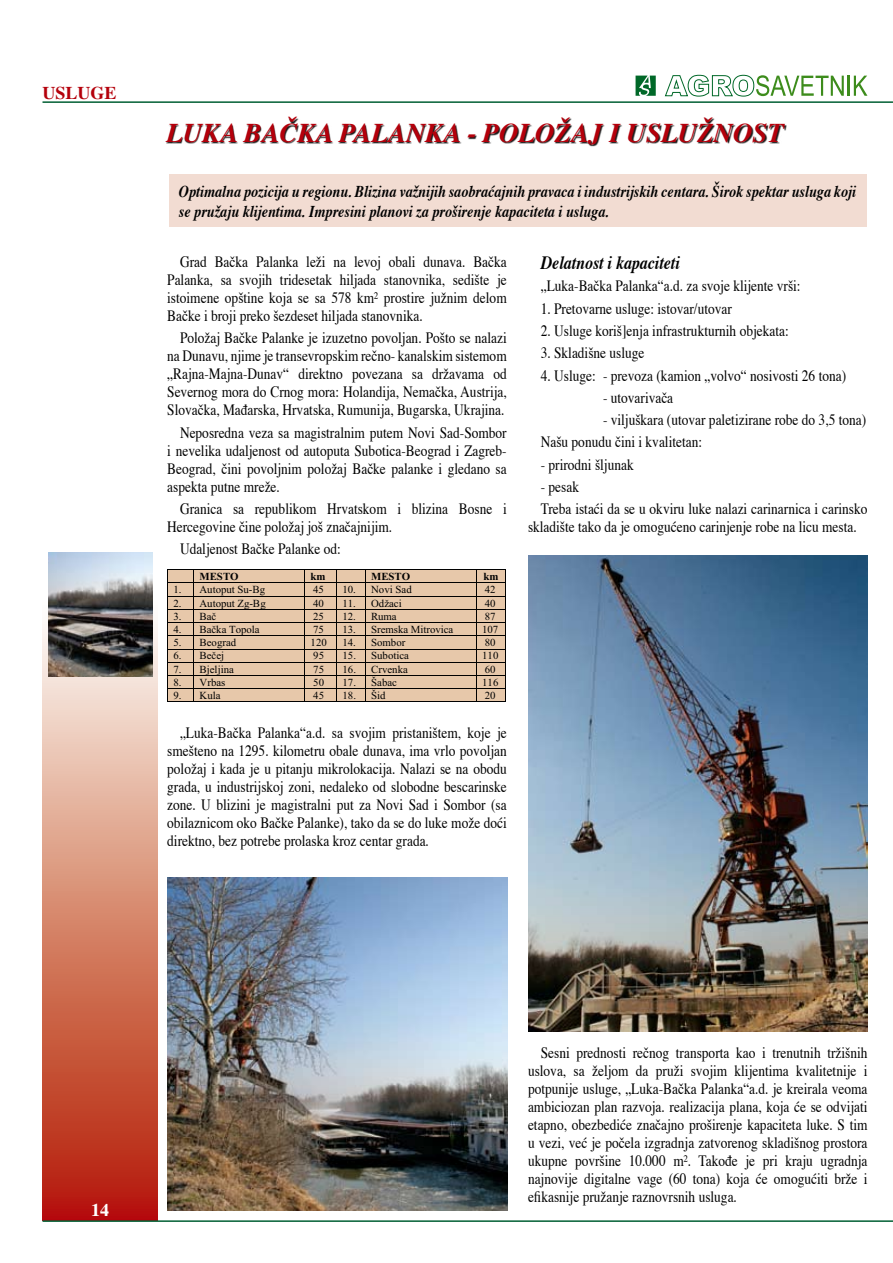
<style>
.page{position:relative;width:893px;height:1263px;background:#fff}
.page>*{position:absolute;margin:0;border:0;box-sizing:border-box;transform-origin:0 0}
.t1{font:italic 700 27px "Times";color:#b4000b}
.t2{font:italic 700 18.75px "Times";color:#000;scale:.85 1}
.t3{font:700 18px "Times";color:#b4000b}
.t4{font:700 18px "Times";color:#fff}
.t5{font:italic 700 16.5px/19.8px "Times";color:#000;scale:.86 1}
.t6{font:15.75px/18px "Times";color:#000;text-align:justify;scale:.85 1}
.t7{font:10.8px "Times New Roman";color:#010101}
.t8{font:700 10.8px "Times New Roman";color:#010101}
</style>
<div class="page">
<div style="left:167px;top:569px;width:339px;height:133px;background:#e7c8aa"></div>
<hr style="left:194px;top:569px;width:110px;height:1px;background:#010101">
<hr style="left:305px;top:569px;width:31px;height:1px;background:#010101">
<hr style="left:366px;top:569px;width:110px;height:1px;background:#010101">
<hr style="left:194px;top:583px;width:110px;height:1px;background:#010101">
<hr style="left:305px;top:583px;width:31px;height:1px;background:#010101">
<hr style="left:366px;top:583px;width:110px;height:1px;background:#010101">
<hr style="left:194px;top:596px;width:110px;height:1px;background:#010101">
<hr style="left:305px;top:596px;width:31px;height:1px;background:#010101">
<hr style="left:366px;top:596px;width:110px;height:1px;background:#010101">
<hr style="left:194px;top:609px;width:110px;height:1px;background:#010101">
<hr style="left:305px;top:609px;width:31px;height:1px;background:#010101">
<hr style="left:366px;top:609px;width:110px;height:1px;background:#010101">
<hr style="left:194px;top:622px;width:110px;height:1px;background:#010101">
<hr style="left:305px;top:622px;width:31px;height:1px;background:#010101">
<hr style="left:366px;top:622px;width:110px;height:1px;background:#010101">
<hr style="left:194px;top:635px;width:110px;height:1px;background:#010101">
<hr style="left:305px;top:635px;width:31px;height:1px;background:#010101">
<hr style="left:366px;top:635px;width:110px;height:1px;background:#010101">
<hr style="left:194px;top:649px;width:110px;height:1px;background:#010101">
<hr style="left:305px;top:649px;width:31px;height:1px;background:#010101">
<hr style="left:366px;top:649px;width:110px;height:1px;background:#010101">
<hr style="left:194px;top:662px;width:110px;height:1px;background:#010101">
<hr style="left:305px;top:662px;width:31px;height:1px;background:#010101">
<hr style="left:366px;top:662px;width:110px;height:1px;background:#010101">
<hr style="left:194px;top:675px;width:110px;height:1px;background:#010101">
<hr style="left:305px;top:675px;width:31px;height:1px;background:#010101">
<hr style="left:366px;top:675px;width:110px;height:1px;background:#010101">
<hr style="left:194px;top:688px;width:110px;height:1px;background:#010101">
<hr style="left:305px;top:688px;width:31px;height:1px;background:#010101">
<hr style="left:366px;top:688px;width:110px;height:1px;background:#010101">
<svg style="left:167px;top:569px;width:27px;height:133px"></svg>
<hr style="left:194px;top:701px;width:110px;height:1px;background:#010101">
<svg style="left:304px;top:569px;width:1px;height:133px"></svg>
<hr style="left:305px;top:701px;width:31px;height:1px;background:#010101">
<svg style="left:336px;top:569px;width:30px;height:133px"></svg>
<hr style="left:366px;top:701px;width:110px;height:1px;background:#010101">
<svg style="left:476px;top:569px;width:30px;height:133px"></svg>
<img style="left:167px;top:878px;width:340px;height:332px">
<img style="left:529px;top:556px;width:338px;height:476px">
<svg style="left:43px;top:597px;width:114px;height:623px;background:#d37d67"></svg>
<hr style="left:43px;top:1220px;width:850px;height:2px;background:#005f33">
<img style="left:49px;top:553px;width:104px;height:124px">
<div style="left:169px;top:174px;width:698px;height:52px;background:#f2dcd2"></div>
<div style="left:166px;top:118px;width:711px;height:65px;background:#000;opacity:.9"></div>
<hr style="left:43px;top:101px;width:850px;height:2px;background:#005f33">
<svg style="left:636px;top:76px;width:20px;height:20px"></svg>
<svg style="left:664px;top:75px;width:180px;height:22px"></svg>
<hr style="left:848px;top:76px;width:2px;height:20px;background:#3d8c1c">
<svg style="left:854px;top:76px;width:13px;height:20px"></svg>
<p class="t3" style="left:43px;top:76px;width:76px">USLUGE</p>
<h1 class="t1" style="left:166px;top:108px;width:619px">LUKA BAČKA PALANKA - POLOŽAJ I USLUŽNOST</h1>
<p class="t5" style="left:179px;top:180px;width:789px">Optimalna pozicija u regionu. Blizina važnijih saobraćajnih pravaca i industrijskih centara. Širok spektar usluga koji se pružaju klijentima. Impresini planovi za proširenje kapaciteta i usluga.</p>
<p class="t6" style="left:167px;top:251px;width:401px;text-indent:13px">Grad Bačka Palanka leži na levoj obali dunava. Bačka Palanka, sa svojih tridesetak hiljada stanovnika, sedište je istoimene opštine koja se sa 578 km² prostire južnim delom Bačke i broji preko šezdeset hiljada stanovnika.</p>
<p class="t6" style="left:167px;top:328px;width:401px;text-indent:13px">Položaj Bačke Palanke je izuzetno povoljan. Pošto se nalazi na Dunavu, njime je transevropskim rečno- kanalskim sistemom „Rajna-Majna-Dunav“ direktno povezana sa državama od Severnog mora do Crnog mora: Holandija, Nemačka, Austrija, Slovačka, Mađarska, Hrvatska, Rumunija, Bugarska, Ukrajina.</p>
<p class="t6" style="left:167px;top:422px;width:401px;text-indent:13px">Neposredna veza sa magistralnim putem Novi Sad-Sombor i nevelika udaljenost od autoputa Subotica-Beograd i Zagreb-Beograd, čini povoljnim položaj Bačke palanke i gledano sa aspekta putne mreže.</p>
<p class="t6" style="left:167px;top:498px;width:401px;text-indent:13px">Granica sa republikom Hrvatskom i blizina Bosne i<br>Hercegovine čine položaj još značajnijim.</p>
<p class="t6" style="left:180px;top:538px;width:191px">Udaljenost Bačke Palanke od:</p>
<p class="t8" style="left:200px;top:569px;width:41px">MESTO</p>
<p class="t8" style="left:311px;top:569px;width:17px">km</p>
<p class="t8" style="left:371px;top:569px;width:41px">MESTO</p>
<p class="t8" style="left:483px;top:569px;width:17px">km</p>
<p class="t7" style="left:173px;top:582px;width:93px">1. Autoput Su-Bg</p>
<p class="t7" style="left:313px;top:582px;width:12px">45</p>
<p class="t7" style="left:342px;top:582px;width:71px">10. Novi Sad</p>
<p class="t7" style="left:485px;top:582px;width:12px">42</p>
<p class="t7" style="left:173px;top:596px;width:94px">2. Autoput Zg-Bg</p>
<p class="t7" style="left:313px;top:596px;width:12px">40</p>
<p class="t7" style="left:342px;top:596px;width:61px">11. Odžaci</p>
<p class="t7" style="left:485px;top:596px;width:12px">40</p>
<p class="t7" style="left:173px;top:609px;width:44px">3. Bač</p>
<p class="t7" style="left:313px;top:609px;width:12px">25</p>
<p class="t7" style="left:342px;top:609px;width:56px">12. Ruma</p>
<p class="t7" style="left:485px;top:609px;width:12px">87</p>
<p class="t7" style="left:173px;top:622px;width:88px">4. Bačka Topola</p>
<p class="t7" style="left:313px;top:622px;width:12px">75</p>
<p class="t7" style="left:342px;top:622px;width:112px">13. Sremska Mitrovica</p>
<p class="t7" style="left:482px;top:622px;width:18px">107</p>
<p class="t7" style="left:174px;top:635px;width:64px">5. Beograd</p>
<p class="t7" style="left:311px;top:635px;width:18px">120</p>
<p class="t7" style="left:342px;top:635px;width:64px">14. Sombor</p>
<p class="t7" style="left:485px;top:635px;width:12px">80</p>
<p class="t7" style="left:174px;top:648px;width:52px">6. Bečej</p>
<p class="t7" style="left:313px;top:648px;width:12px">95</p>
<p class="t7" style="left:342px;top:648px;width:68px">15. Subotica</p>
<p class="t7" style="left:482px;top:648px;width:18px">110</p>
<p class="t7" style="left:174px;top:662px;width:62px">7. Bjeljina</p>
<p class="t7" style="left:313px;top:662px;width:12px">75</p>
<p class="t7" style="left:342px;top:662px;width:67px">16. Crvenka</p>
<p class="t7" style="left:485px;top:662px;width:12px">60</p>
<p class="t7" style="left:174px;top:675px;width:53px">8. Vrbas</p>
<p class="t7" style="left:313px;top:675px;width:12px">50</p>
<p class="t7" style="left:342px;top:675px;width:56px">17. Šabac</p>
<p class="t7" style="left:482px;top:675px;width:18px">116</p>
<p class="t7" style="left:174px;top:688px;width:49px">9. Kula</p>
<p class="t7" style="left:313px;top:688px;width:12px">45</p>
<p class="t7" style="left:342px;top:688px;width:45px">18. Šid</p>
<p class="t7" style="left:485px;top:688px;width:12px">20</p>
<p class="t6" style="left:167px;top:723px;width:401px;text-indent:13px">„Luka-Bačka Palanka“a.d. sa svojim pristaništem, koje je smešteno na 1295. kilometru obale dunava, ima vrlo povoljan položaj i kada je u pitanju mikrolokacija. Nalazi se na obodu grada, u industrijskoj zoni, nedaleko od slobodne bescarinske zone. U blizini je magistralni put za Novi Sad i Sombor (sa obilaznicom oko Bačke Palanke), tako da se do luke može doći direktno, bez potrebe prolaska kroz centar grada.</p>
<p class="t2" style="left:541px;top:245px;width:165px">Delatnost i kapaciteti</p>
<p class="t6" style="left:541px;top:276px;width:307px">„Luka-Bačka Palanka“a.d. za svoje klijente vrši:</p>
<p class="t6" style="left:541px;top:298px;width:226px">1. Pretovarne usluge: istovar/utovar</p>
<p class="t6" style="left:541px;top:320px;width:293px">2. Usluge koriš]enja infrastrukturnih objekata:</p>
<p class="t6" style="left:541px;top:343px;width:124px">3. Skladišne usluge</p>
<p class="t6" style="left:541px;top:365px;width:361px">4. Usluge: - prevoza (kamion „volvo“ nosivosti 26 tona)</p>
<p class="t6" style="left:603px;top:387px;width:84px">- utovarivača</p>
<p class="t6" style="left:541px;top:407px;width:384px;line-height:22.2px;text-indent:62px">- viljuškara (utovar paletizirane robe do 3,5 tona)<br>Našu ponudu čini i kvalitetan:</p>
<p class="t6" style="left:541px;top:454px;width:111px">- prirodni šljunak</p>
<p class="t6" style="left:541px;top:474px;width:386px;line-height:22.2px">- pesak<br>Treba istaći da se u okviru luke nalazi carinarnica i carinsko</p>
<p class="t6" style="left:528px;top:516px;width:388px">skladište tako da je omogućeno carinjenje robe na licu mesta.</p>
<p class="t4" style="left:91px;top:1192px;width:19px">14</p>
<p class="t6" style="left:528px;top:1043px;width:401px;text-indent:13px">Sesni prednosti rečnog transporta kao i trenutnih tržišnih uslova, sa željom da pruži svojim klijentima kvalitetnije i potpunije usluge, „Luka-Bačka Palanka“a.d. je kreirala veoma ambiciozan plan razvoja. realizacija plana, koja će se odvijati etapno, obezbediće značajno proširenje kapaciteta luke. S tim u vezi, već je počela izgradnja zatvorenog skladišnog prostora ukupne površine 10.000 m². Takođe je pri kraju ugradnja najnovije digitalne vage (60 tona) koja će omogućiti brže i efikasnije pružanje raznovrsnih usluga.</p>
</div>
